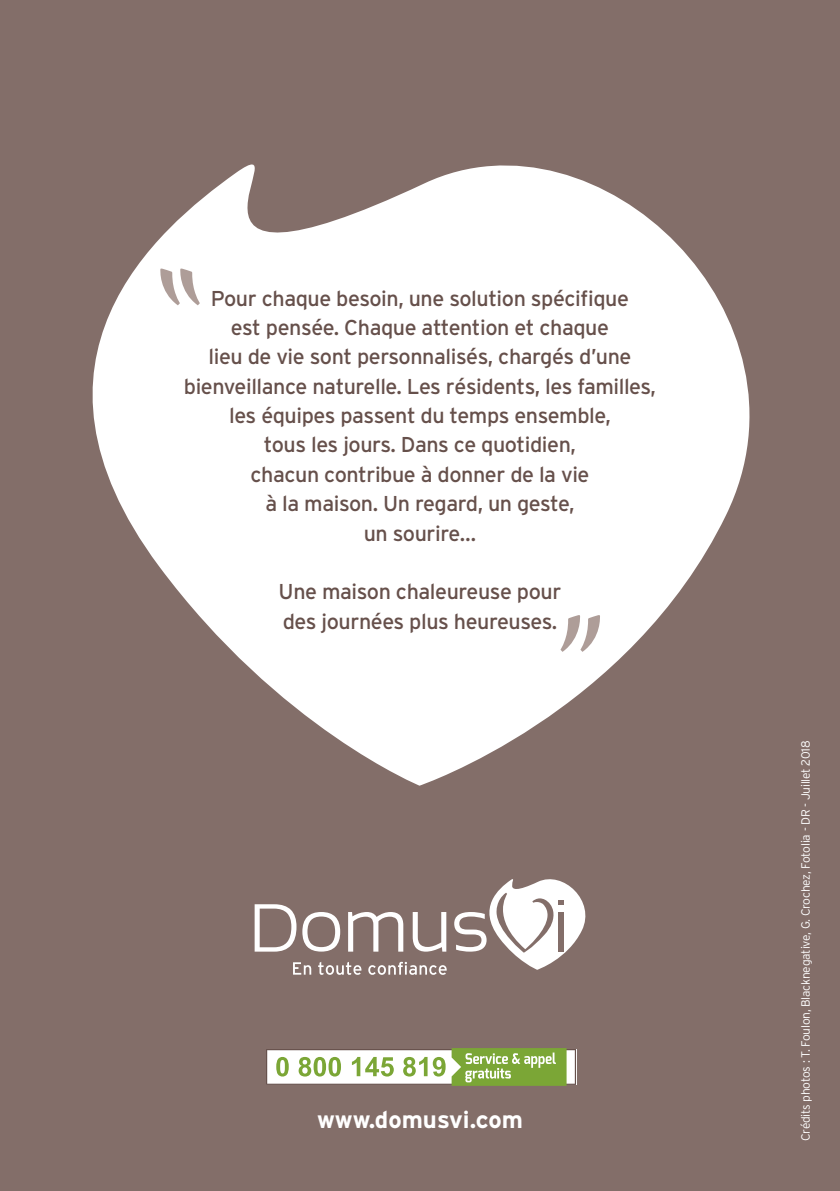
<style>
.page{position:relative;width:840px;height:1191px;background:#fff}
.page>*{position:absolute;margin:0;border:0;box-sizing:border-box;transform-origin:0 0}
.t1{font:700 24px "Interstate";color:#fff}
.t2{font:21.4px/29.4px "Interstate";letter-spacing:-.02em;color:#66504b;text-align:center}
.t3{font:300 12px "Interstate";letter-spacing:-.02em;color:#fff}
</style>
<div class="page">
<div style="left:0;top:0;width:839px;height:1191px;background:#836e69"></div>
<svg style="left:412px;top:912px;width:34px;height:39px"></svg>
<svg style="left:348px;top:912px;width:55px;height:39px"></svg>
<svg style="left:254px;top:904px;width:42px;height:47px"></svg>
<svg style="left:302px;top:912px;width:38px;height:39px"></svg>
<svg style="left:454px;top:879px;width:132px;height:90px"></svg>
<svg style="left:293px;top:962px;width:18px;height:12px"></svg>
<svg style="left:318px;top:962px;width:43px;height:12px"></svg>
<svg style="left:368px;top:961px;width:78px;height:13px"></svg>
<svg style="left:92px;top:164px;width:658px;height:621px;fill:#fff"></svg>
<svg style="left:560px;top:615px;width:41px;height:37px"></svg>
<svg style="left:159px;top:268px;width:41px;height:37px"></svg>
<svg style="left:266px;top:1048px;width:309px;height:37px"></svg>
<p class="t2" style="left:184px;top:283px;width:473px">Pour chaque besoin, une solution spécifique<br>est pensée. Chaque attention et chaque<br>lieu de vie sont personnalisés, chargés d’une bienveillance naturelle. Les résidents, les familles, les équipes passent du temps ensemble,<br>tous les jours. Dans ce quotidien,<br>chacun contribue à donner de la vie<br>à la maison. Un regard, un geste,<br>un sourire…</p>
<p class="t2" style="left:278px;top:577px;width:284px;text-align:left">Une maison chaleureuse pour des journées plus heureuses.</p>
<p class="t1" style="left:317px;top:1106px;width:207px">www.domusvi.com</p>
<p class="t3" style="left:798px;top:1141px;width:402px;rotate:-90deg">Crédits photos : T. Foulon, Blacknegative, G. Crochez, Fotolia - DR - Juillet 2018</p>
</div>
